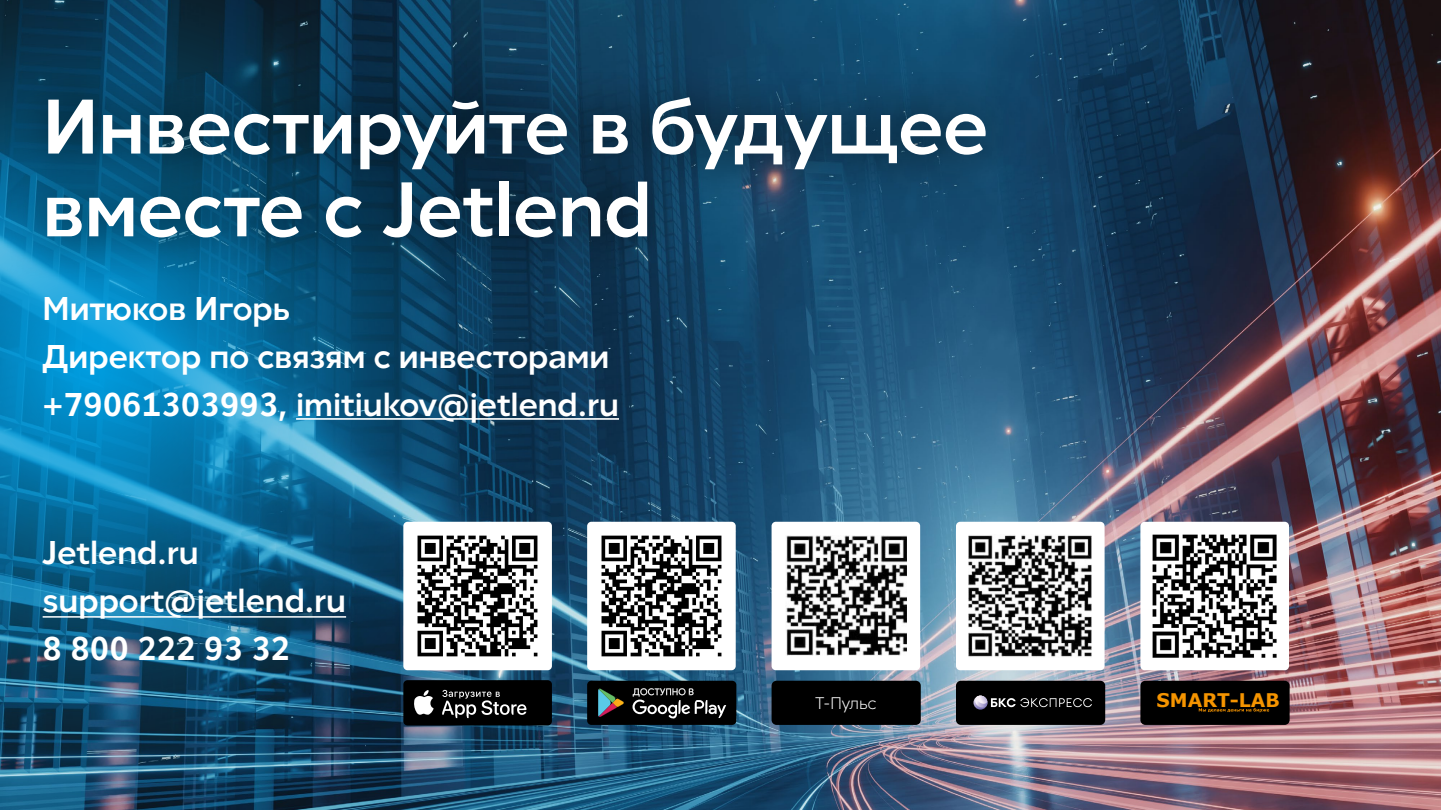
<style>
.page{position:relative;width:1441px;height:810px;background:#fff}
.page>*{position:absolute;margin:0;border:0;box-sizing:border-box;transform-origin:0 0}
.t1{font:500 77.1px/82.8px "Red Ring";color:#fff}
.t2{font:500 32.85px/48px "Red Ring";color:#fff}
.t3{font:700 18.75px "Verdana";color:#f59400}
.t4{font:300 16.8px "Red Ring";color:#fff}
</style>
<div class="page">
<img style="left:587px;top:0;width:853px;height:810px">
<svg style="left:0;top:0;width:587px;height:810px;background:#125a81"></svg>
<hr style="left:43px;top:616px;width:303px;height:2px;background:#fff">
<div style="left:1px;top:54px;width:1028px;height:229px;background:#000;opacity:.75"></div>
<img style="left:403px;top:522px;width:149px;height:148px">
<div style="left:403px;top:680px;width:149px;height:45px;background:#000;border-radius:4px"></div>
<svg style="left:414px;top:690px;width:19px;height:25px"></svg>
<svg style="left:442px;top:690px;width:84px;height:28px"></svg>
<img style="left:587px;top:522px;width:148px;height:148px">
<div style="left:587px;top:681px;width:149px;height:44px;background:#000;border-radius:4px"></div>
<svg style="left:598px;top:689px;width:26px;height:28px"></svg>
<svg style="left:632px;top:688px;width:94px;height:31px"></svg>
<div style="left:771px;top:522px;width:149px;height:148px;background:#fff;border-radius:4px"></div>
<img style="left:786px;top:535px;width:120px;height:121px">
<div style="left:771px;top:681px;width:149px;height:44px;background:#000;border-radius:5px"></div>
<div style="left:955px;top:522px;width:149px;height:148px;background:#fff;border-radius:4px"></div>
<img style="left:968px;top:535px;width:123px;height:122px">
<div style="left:1140px;top:522px;width:148px;height:148px;background:#fff;border-radius:4px"></div>
<img style="left:1152px;top:534px;width:125px;height:124px">
<div style="left:955px;top:681px;width:150px;height:44px;background:#000;border-radius:5px"></div>
<svg style="left:973px;top:696px;width:14px;height:14px"></svg>
<svg style="left:974px;top:696px;width:117px;height:12px"></svg>
<div style="left:1140px;top:681px;width:149px;height:44px;background:#000;border-radius:5px"></div>
<svg style="left:1198px;top:708px;width:70px;height:4px"></svg>
<hr style="left:296px;top:418px;width:323px;height:2px;background:#fff">
<h1 class="t1" style="left:43px;top:86px;width:946px">Инвестируйте в будущее вместе с Jetlend</h1>
<p class="t2" style="left:43px;top:284px;width:578px">Митюков Игорь<br>Директор по связям с инвесторами +79061303993, imitiukov@jetlend.ru</p>
<p class="t2" style="left:43px;top:529px;width:305px">Jetlend.ru support@jetlend.ru<br>8 800 222 93 32</p>
<p class="t4" style="left:815px;top:693px;width:63px">Т-Пульс</p>
<p class="t3" style="left:1156px;top:688px;width:125px">SMART-LAB</p>
</div>
